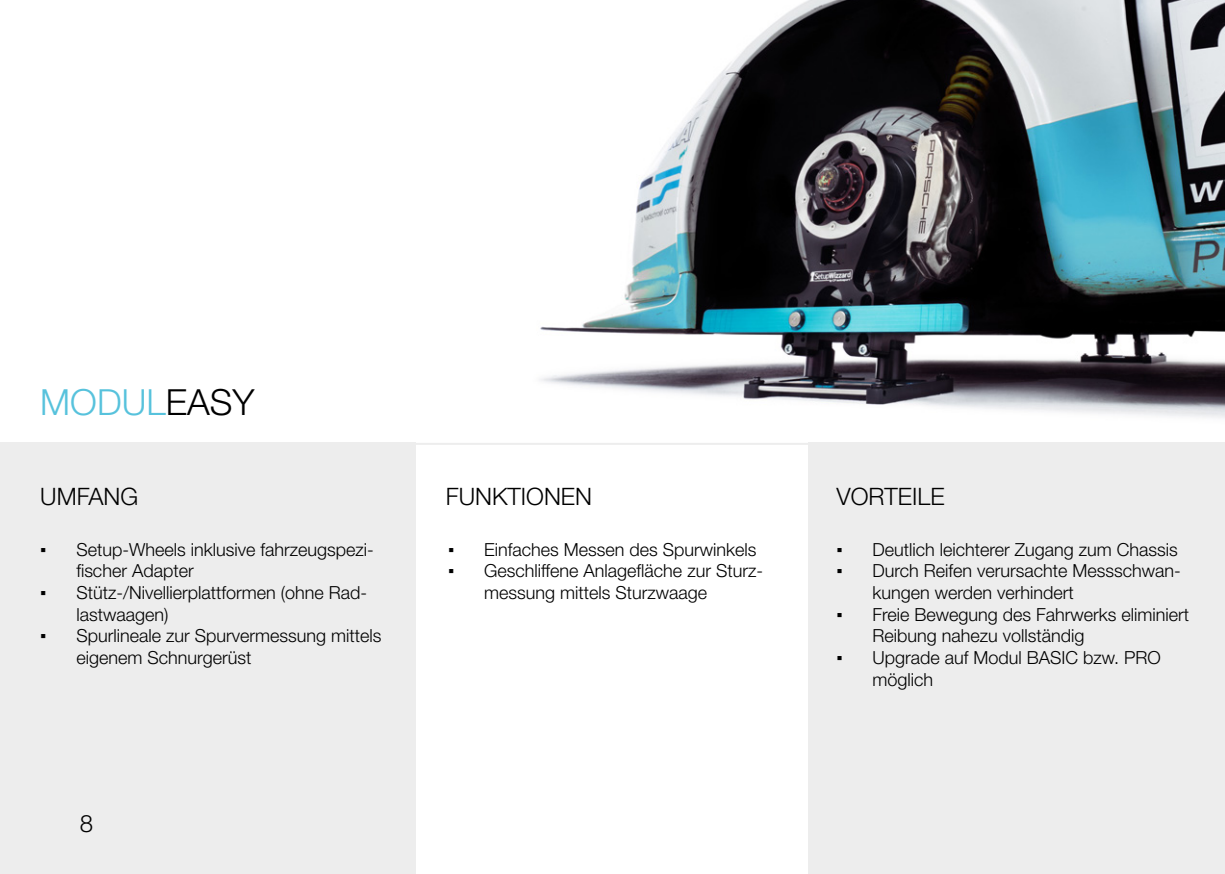
<style>
.page{position:relative;width:1225px;height:874px;background:#fff}
.page>*{position:absolute;margin:0;border:0;box-sizing:border-box;transform-origin:0 0}
.t1{font:300 36px "Helvetica Neue LT Std";color:#57c2dc}
.t2{font:300 24px "Helvetica Neue LT Std";color:#000}
.t3{font:300 18px/21.6px "Helvetica Neue LT Std";color:#000}
.s1{color:#000}
.s2{font-family:"Arial";font-weight:400}
</style>
<div class="page">
<img style="left:540px;top:0;width:685px;height:418px">
<svg style="left:0;top:442px;width:1213px;height:431px"></svg>
<div style="left:1213px;top:442px;width:12px;height:431px;background:#ededed"></div>
<p class="t1" style="left:40px;top:380px;width:216px">MODUL<span class="s1">EASY</span></p>
<p class="t2" style="left:40px;top:481px;width:99px">UMFANG</p>
<p class="t2" style="left:446px;top:481px;width:148px">FUNKTIONEN</p>
<p class="t2" style="left:836px;top:481px;width:110px">VORTEILE</p>
<p class="t3" style="left:448px;top:538px;width:310px"><span class="s2">▪</span> Einfaches Messen des Spurwinkels</p>
<p class="t3" style="left:484px;top:559px;width:280px;text-indent:-36px"><span class="s2">▪</span> Geschliffene Anlagefläche zur Sturz&shy;messung mittels Sturzwaage</p>
<p class="t3" style="left:76px;top:538px;width:299px;text-indent:-36px"><span class="s2">▪</span> Setup-Wheels inklusive fahrzeugspezi&shy;fischer Adapter</p>
<p class="t3" style="left:76px;top:581px;width:292px;text-indent:-36px"><span class="s2">▪</span> Stütz-/Nivellierplattformen (ohne Rad&shy;lastwaagen)</p>
<p class="t3" style="left:76px;top:624px;width:307px;text-indent:-36px"><span class="s2">▪</span> Spurlineale zur Spurvermessung mittels eigenem Schnurgerüst</p>
<p class="t3" style="left:836px;top:538px;width:343px"><span class="s2">▪</span> Deutlich leichterer Zugang zum Chassis</p>
<p class="t3" style="left:872px;top:559px;width:310px;text-indent:-36px"><span class="s2">▪</span> Durch Reifen verursachte Messschwan&shy;kungen werden verhindert</p>
<p class="t3" style="left:872px;top:602px;width:318px;text-indent:-36px"><span class="s2">▪</span> Freie Bewegung des Fahrwerks eliminiert<br>Reibung nahezu vollständig</p>
<p class="t3" style="left:872px;top:646px;width:290px;text-indent:-36px"><span class="s2">▪</span> Upgrade auf Modul BASIC bzw. PRO möglich</p>
<h2 class="t2" style="left:80px;top:807px;width:15px">8</h2>
</div>
